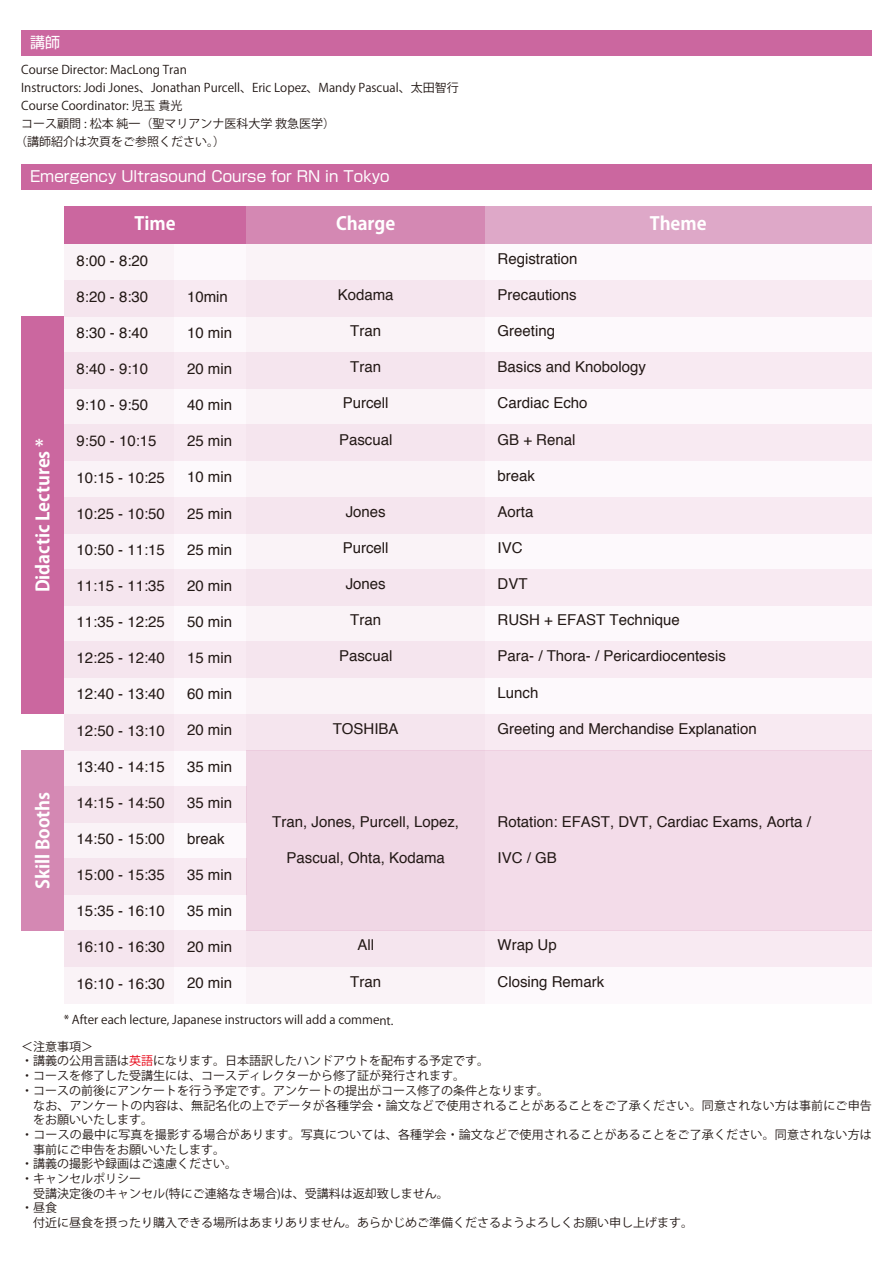
<style>
.page{position:relative;width:893px;height:1263px;background:#fff}
.page>*{position:absolute;margin:0;border:0;box-sizing:border-box;transform-origin:0 0}
.t1{font:700 18px "Koz Go Pro";color:#fff}
.t2{font:15px "Helvetica";color:#221815}
.t3{font:15px "Shin Go";color:#fff}
.t4{font:12px "Koz Go Pro";color:#221815}
.s1{color:#e60012}
</style>
<div class="page">
<div style="left:64px;top:207px;width:183px;height:37px;background:#cb679f"></div>
<div style="left:247px;top:207px;width:238px;height:37px;background:#d488b3"></div>
<div style="left:485px;top:207px;width:387px;height:37px;background:#dea8c8"></div>
<div style="left:64px;top:244px;width:110px;height:759px;background:#faf3f7"></div>
<div style="left:174px;top:244px;width:73px;height:759px;background:#fdf9fc"></div>
<div style="left:247px;top:244px;width:238px;height:759px;background:#faf3f7"></div>
<div style="left:247px;top:750px;width:238px;height:181px;background:#f0d7e5"></div>
<div style="left:485px;top:244px;width:387px;height:759px;background:#fdf9fc"></div>
<div style="left:485px;top:750px;width:387px;height:181px;background:#f3dce9"></div>
<div style="left:21px;top:30px;width:851px;height:25px;background:#cb679f"></div>
<div style="left:21px;top:164px;width:851px;height:26px;background:#cb679f"></div>
<div style="left:21px;top:316px;width:43px;height:398px;background:#cb679f"></div>
<div style="left:21px;top:750px;width:43px;height:181px;background:#d488b3"></div>
<div style="left:64px;top:280px;width:808px;height:36px;background:#f8eaf2"></div>
<div style="left:64px;top:352px;width:808px;height:37px;background:#f8eaf2"></div>
<div style="left:64px;top:425px;width:808px;height:36px;background:#f8eaf2"></div>
<div style="left:64px;top:497px;width:808px;height:36px;background:#f8eaf2"></div>
<div style="left:64px;top:569px;width:808px;height:36px;background:#f8eaf2"></div>
<div style="left:64px;top:642px;width:808px;height:36px;background:#f8eaf2"></div>
<div style="left:64px;top:714px;width:808px;height:36px;background:#f8eaf2"></div>
<div style="left:64px;top:786px;width:183px;height:36px;background:#f5e5ee"></div>
<div style="left:64px;top:858px;width:183px;height:37px;background:#f5e5ee"></div>
<div style="left:64px;top:931px;width:808px;height:36px;background:#f8eaf2"></div>
<p class="t3" style="left:30px;top:32px;width:31px">講師</p>
<p class="t4" style="left:21px;top:62px;width:167px">Course Director: MacLong Tran</p>
<p class="t4" style="left:21px;top:80px;width:439px">Instructors: Jodi Jones、Jonathan Purcell、Eric Lopez、Mandy Pascual、太田智行</p>
<p class="t4" style="left:21px;top:98px;width:163px">Course Coordinator: 児玉 貴光</p>
<p class="t4" style="left:21px;top:116px;width:316px">コース顧問 : 松本 純一（聖マリアンナ医科大学 救急医学）</p>
<p class="t4" style="left:15px;top:134px;width:211px">（講師紹介は次頁をご参照ください。）</p>
<p class="t3" style="left:30px;top:167px;width:361px">Emergency Ultrasound Course for RN in Tokyo</p>
<p class="t1" style="left:31px;top:592px;width:156px;rotate:-90deg">Didactic Lectures *</p>
<p class="t1" style="left:31px;top:889px;width:99px;rotate:-90deg">Skill Booths</p>
<p class="t1" style="left:135px;top:211px;width:43px">Time</p>
<p class="t1" style="left:336px;top:211px;width:61px">Charge</p>
<p class="t1" style="left:650px;top:211px;width:58px">Theme</p>
<p class="t2" style="left:77px;top:249px;width:73px">8:00 - 8:20</p>
<p class="t2" style="left:77px;top:285px;width:73px">8:20 - 8:30</p>
<p class="t2" style="left:77px;top:321px;width:73px">8:30 - 8:40</p>
<p class="t2" style="left:77px;top:357px;width:73px">8:40 - 9:10</p>
<p class="t2" style="left:77px;top:393px;width:73px">9:10 - 9:50</p>
<p class="t2" style="left:77px;top:430px;width:82px">9:50 - 10:15</p>
<p class="t2" style="left:77px;top:466px;width:90px">10:15 - 10:25</p>
<p class="t2" style="left:77px;top:502px;width:90px">10:25 - 10:50</p>
<p class="t2" style="left:77px;top:538px;width:90px">10:50 - 11:15</p>
<p class="t2" style="left:77px;top:574px;width:90px">11:15 - 11:35</p>
<p class="t2" style="left:77px;top:610px;width:90px">11:35 - 12:25</p>
<p class="t2" style="left:77px;top:646px;width:90px">12:25 - 12:40</p>
<p class="t2" style="left:77px;top:683px;width:90px">12:40 - 13:40</p>
<p class="t2" style="left:77px;top:719px;width:90px">12:50 - 13:10</p>
<p class="t2" style="left:77px;top:755px;width:90px">13:40 - 14:15</p>
<p class="t2" style="left:77px;top:791px;width:90px">14:15 - 14:50</p>
<p class="t2" style="left:77px;top:827px;width:90px">14:50 - 15:00</p>
<p class="t2" style="left:77px;top:863px;width:90px">15:00 - 15:35</p>
<p class="t2" style="left:77px;top:899px;width:90px">15:35 - 16:10</p>
<p class="t2" style="left:77px;top:935px;width:90px">16:10 - 16:30</p>
<p class="t2" style="left:77px;top:972px;width:90px">16:10 - 16:30</p>
<p class="t2" style="left:497px;top:247px;width:82px">Registration</p>
<p class="t2" style="left:497px;top:283px;width:81px">Precautions</p>
<p class="t2" style="left:497px;top:319px;width:59px">Greeting</p>
<p class="t2" style="left:497px;top:355px;width:150px">Basics and Knobology</p>
<p class="t2" style="left:497px;top:392px;width:92px">Cardiac Echo</p>
<p class="t2" style="left:497px;top:428px;width:79px">GB + Renal</p>
<p class="t2" style="left:497px;top:464px;width:39px">break</p>
<p class="t2" style="left:497px;top:500px;width:37px">Aorta</p>
<p class="t2" style="left:497px;top:536px;width:27px">IVC</p>
<p class="t2" style="left:497px;top:572px;width:31px">DVT</p>
<p class="t2" style="left:497px;top:608px;width:184px">RUSH + EFAST Technique</p>
<p class="t2" style="left:497px;top:644px;width:230px">Para- / Thora- / Pericardiocentesis</p>
<p class="t2" style="left:497px;top:681px;width:42px">Lunch</p>
<p class="t2" style="left:497px;top:717px;width:261px">Greeting and Merchandise Explanation</p>
<p class="t2" style="left:338px;top:283px;width:57px">Kodama</p>
<p class="t2" style="left:350px;top:319px;width:32px">Tran</p>
<p class="t2" style="left:350px;top:355px;width:32px">Tran</p>
<p class="t2" style="left:343px;top:392px;width:47px">Purcell</p>
<p class="t2" style="left:339px;top:428px;width:55px">Pascual</p>
<p class="t2" style="left:187px;top:285px;width:42px">10min</p>
<p class="t2" style="left:187px;top:321px;width:47px">10 min</p>
<p class="t2" style="left:187px;top:357px;width:47px">20 min</p>
<p class="t2" style="left:187px;top:393px;width:47px">40 min</p>
<p class="t2" style="left:187px;top:429px;width:47px">25 min</p>
<p class="t2" style="left:187px;top:466px;width:47px">10 min</p>
<p class="t2" style="left:187px;top:502px;width:47px">25 min</p>
<p class="t2" style="left:187px;top:538px;width:47px">25 min</p>
<p class="t2" style="left:187px;top:574px;width:47px">20 min</p>
<p class="t2" style="left:187px;top:610px;width:47px">50 min</p>
<p class="t2" style="left:187px;top:646px;width:47px">15 min</p>
<p class="t2" style="left:187px;top:682px;width:47px">60 min</p>
<p class="t2" style="left:187px;top:719px;width:47px">20 min</p>
<p class="t2" style="left:187px;top:755px;width:47px">35 min</p>
<p class="t2" style="left:187px;top:791px;width:47px">35 min</p>
<p class="t2" style="left:187px;top:827px;width:39px">break</p>
<p class="t2" style="left:187px;top:863px;width:47px">35 min</p>
<p class="t2" style="left:187px;top:899px;width:47px">35 min</p>
<p class="t2" style="left:187px;top:935px;width:47px">20 min</p>
<p class="t2" style="left:187px;top:971px;width:47px">20 min</p>
<p class="t2" style="left:346px;top:500px;width:42px">Jones</p>
<p class="t2" style="left:343px;top:536px;width:47px">Purcell</p>
<p class="t2" style="left:346px;top:572px;width:42px">Jones</p>
<p class="t2" style="left:350px;top:608px;width:32px">Tran</p>
<p class="t2" style="left:339px;top:644px;width:55px">Pascual</p>
<p class="t2" style="left:333px;top:717px;width:67px">TOSHIBA</p>
<p class="t2" style="left:497px;top:810px;width:315px">Rotation: EFAST, DVT, Cardiac Exams, Aorta /</p>
<p class="t2" style="left:497px;top:846px;width:61px">IVC / GB</p>
<p class="t2" style="left:272px;top:810px;width:188px">Tran, Jones, Purcell, Lopez,</p>
<p class="t2" style="left:286px;top:846px;width:160px">Pascual, Ohta, Kodama</p>
<p class="t2" style="left:357px;top:934px;width:18px">All</p>
<p class="t2" style="left:350px;top:970px;width:32px">Tran</p>
<p class="t2" style="left:497px;top:934px;width:61px">Wrap Up</p>
<p class="t2" style="left:497px;top:970px;width:108px">Closing Remark</p>
<p class="t4" style="left:64px;top:1012px;width:331px">* After each lecture, Japanese instructors will add a comment.</p>
<p class="t4" style="left:21px;top:1038px;width:74px">＜注意事項＞</p>
<p class="t4" style="left:21px;top:1053px;width:470px">・講義の公用言語は<span class="s1">英語</span>になります。日本語訳したハンドアウトを配布する予定です。</p>
<p class="t4" style="left:21px;top:1068px;width:446px">・コースを修了した受講生には、コースディレクターから修了証が発行されます。</p>
<p class="t4" style="left:21px;top:1082px;width:530px">・コースの前後にアンケートを行う予定です。アンケートの提出がコース修了の条件となります。</p>
<p class="t4" style="left:33px;top:1097px;width:840px">なお、アンケートの内容は、無記名化の上でデータが各種学会・論文などで使用されることがあることをご了承ください。同意されない方は事前にご申告</p>
<p class="t4" style="left:33px;top:1112px;width:121px">をお願いいたします。</p>
<p class="t4" style="left:21px;top:1127px;width:852px">・コースの最中に写真を撮影する場合があります。写真については、各種学会・論文などで使用されることがあることをご了承ください。同意されない方は</p>
<p class="t4" style="left:33px;top:1141px;width:193px">事前にご申告をお願いいたします。</p>
<p class="t4" style="left:21px;top:1156px;width:217px">・講義の撮影や録画はご遠慮ください。</p>
<p class="t4" style="left:21px;top:1171px;width:121px">・キャンセルポリシー</p>
<p class="t4" style="left:33px;top:1185px;width:417px">受講決定後のキャンセル(特にご連絡なき場合)は、受講料は返却致しません。</p>
<p class="t4" style="left:21px;top:1200px;width:38px">・昼食</p>
<p class="t4" style="left:33px;top:1215px;width:662px">付近に昼食を摂ったり購入できる場所はあまりありません。あらかじめご準備くださるようよろしくお願い申し上げます。</p>
</div>
